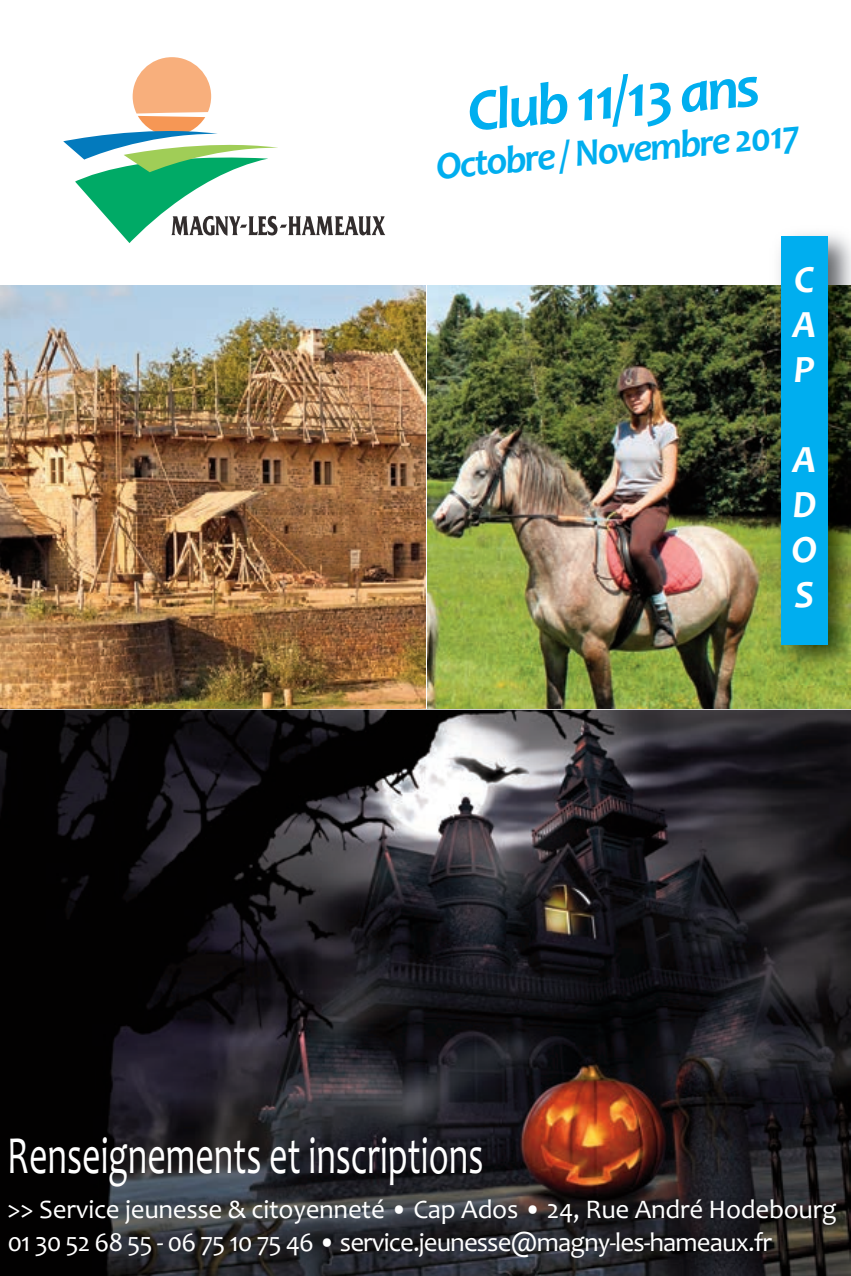
<style>
.page{position:relative;width:851px;height:1276px;background:#fff}
.page>*{position:absolute;margin:0;border:0;box-sizing:border-box;transform-origin:0 0}
.t1{font:italic 700 60px "Candara";color:#00aeef}
.t2{font:54px "Candara";color:#fff;scale:.67 1}
.t3{font:italic 700 39px "Candara";color:#00aeef}
.t4{font:italic 700 39px/45px "Candara";color:#fff;text-align:justify}
.t5{font:27px/33px "Candara";letter-spacing:-.01em;color:#fff}
</style>
<div class="page">
<svg style="left:0;top:708px;width:850px;height:568px;background:#252125"></svg>
<img style="left:0;top:285px;width:425px;height:424px">
<img style="left:428px;top:285px;width:422px;height:424px">
<svg style="left:63px;top:57px;width:322px;height:186px"></svg>
<img style="left:767px;top:233px;width:83px;height:451px">
<div style="left:781px;top:236px;width:46px;height:408px;background:#00aeef"></div>
<h1 class="t1" style="left:465px;top:75px;width:300px;rotate:-5deg">CLUB 11/13 ANS</h1>
<h3 class="t3" style="left:434px;top:142px;width:366px;rotate:-5deg">OCTOBRE / NOVEMBRE 2017</h3>
<h3 class="t4" style="left:792px;top:256px;width:25px">C A P</h3>
<h3 class="t4" style="left:791px;top:436px;width:27px">A D O S</h3>
<h2 class="t2" style="left:7px;top:1123px;width:712px">Renseignements et inscriptions</h2>
<p class="t5" style="left:7px;top:1192px;width:830px">&gt;&gt; Service jeunesse &amp; citoyenneté • Cap Ados • 24, Rue André Hodebourg<br>01 30 52 68 55 - 06 75 10 75 46 • service.jeunesse@magny-les-hameaux.fr</p>
</div>
